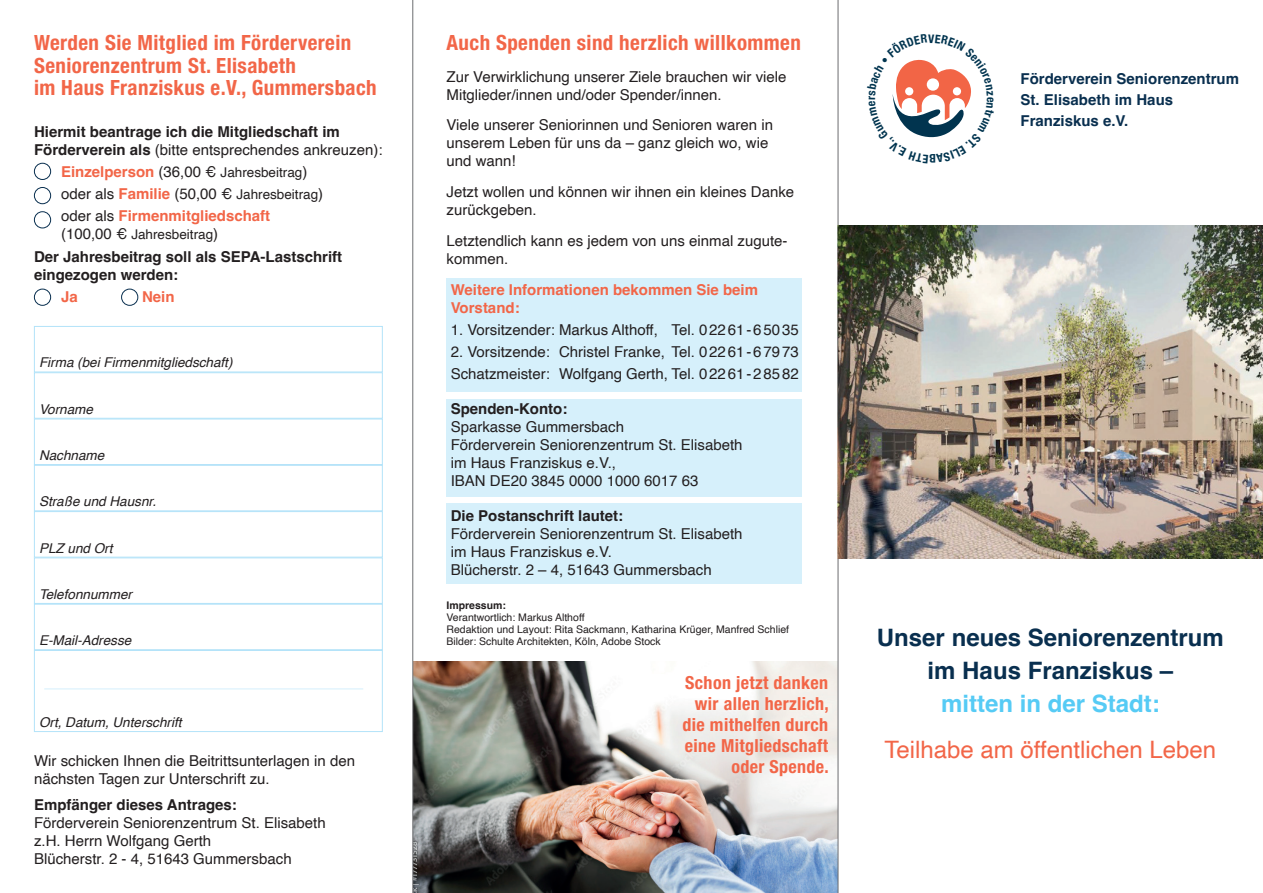
<style>
.page{position:relative;width:1263px;height:893px;background:#fff}
.page>*{position:absolute;margin:0;border:0;box-sizing:border-box;transform-origin:0 0}
.t1{font:700 24px/33px "Helvetica";color:#092f4f;text-align:center}
.t2{font:24px "Helvetica";color:#f26648}
.t3{font:700 24px "Helvetica";color:#56cbf5}
.t4{font:700 condensed 21px/22.5px "Helvetica Neue";letter-spacing:.02em;color:#f26648}
.t5{font:700 condensed 18px/21px "Helvetica Neue";letter-spacing:.02em;color:#f26648;text-align:right}
.t6{font:15px/18px "Helvetica";color:#231f20}
.t7{font:700 15px/18px "Helvetica";color:#231f20}
.t8{font:700 15px/22.2px "Helvetica";color:#f26648}
.t9{font:700 15px/21px "Helvetica";color:#092f4f}
.t10{font:italic 13.5px "Helvetica";color:#231f20}
.t11{font:13.5px "Helvetica";color:#231f20}
.t12{font:10.5px/12px "Helvetica";color:#231f20}
.t13{font:700 10.5px "Helvetica";color:#231f20}
.s1{font-weight:400}
.s2{font-weight:700;font-size:15px;color:#f26648}
.s3{font-size:15px}
.s4{font-weight:400;color:#231f20}
.s5{font-weight:400;font-size:13.5px;color:#231f20}
</style>
<div class="page">
<img style="left:413px;top:662px;width:425px;height:231px">
<div style="left:446px;top:399px;width:356px;height:97px;background:#d6f0fb"></div>
<div style="left:446px;top:278px;width:356px;height:114px;background:#d6f0fb"></div>
<div style="left:446px;top:504px;width:356px;height:80px;background:#d6f0fb"></div>
<hr style="left:412px;top:0;width:1px;height:893px;background:#6c6d70">
<hr style="left:838px;top:0;width:1px;height:893px;background:#6c6d70">
<img style="left:838px;top:225px;width:425px;height:333px">
<div style="left:34px;top:163px;width:17px;height:17px;border:1px solid #092f4f;border-radius:50%"></div>
<div style="left:34px;top:187px;width:17px;height:17px;border:1px solid #092f4f;border-radius:50%"></div>
<div style="left:34px;top:211px;width:17px;height:17px;border:1px solid #092f4f;border-radius:50%"></div>
<div style="left:34px;top:289px;width:17px;height:17px;border:1px solid #092f4f;border-radius:50%"></div>
<div style="left:121px;top:289px;width:17px;height:17px;border:1px solid #092f4f;border-radius:50%"></div>
<div style="left:34px;top:326px;width:349px;height:46px;border:1px solid #b3e3f9"></div>
<div style="left:34px;top:372px;width:349px;height:47px;border:1px solid #b3e3f9"></div>
<div style="left:34px;top:419px;width:349px;height:46px;border:1px solid #b3e3f9"></div>
<div style="left:34px;top:465px;width:349px;height:46px;border:1px solid #b3e3f9"></div>
<div style="left:34px;top:511px;width:349px;height:46px;border:1px solid #b3e3f9"></div>
<div style="left:34px;top:557px;width:349px;height:47px;border:1px solid #b3e3f9"></div>
<div style="left:34px;top:604px;width:349px;height:46px;border:1px solid #b3e3f9"></div>
<div style="left:34px;top:650px;width:349px;height:82px;border:1px solid #b3e3f9"></div>
<hr style="left:44px;top:688px;width:319px;height:1px;background:#b3e3f9">
<svg style="left:892px;top:59px;width:79px;height:79px"></svg>
<h2 class="t4" style="left:34px;top:31px;width:344px">Werden Sie Mitglied im Förderverein<br>Seniorenzentrum St. Elisabeth<br>im Haus Franziskus e.V., Gummersbach</h2>
<h2 class="t4" style="left:446px;top:31px;width:356px">Auch Spenden sind herzlich willkommen</h2>
<p class="t6" style="left:446px;top:68px;width:342px">Zur Verwirklichung unserer Ziele brauchen wir viele<br>Mitglieder/innen und/oder Spender/innen.</p>
<p class="t6" style="left:446px;top:116px;width:328px">Viele unserer Seniorinnen und Senioren waren in unserem Leben für uns da – ganz gleich wo, wie und wann!</p>
<p class="t6" style="left:446px;top:183px;width:349px">Jetzt wollen und können wir ihnen ein kleines Danke zurückgeben.</p>
<p class="t6" style="left:446px;top:232px;width:342px">Letztendlich kann es jedem von uns einmal zugute&shy;kommen.</p>
<p class="t8" style="left:451px;top:282px;width:309px;line-height:18px">Weitere Informationen bekommen Sie beim<br>Vorstand:</p>
<p class="t6" style="left:451px;top:321px;width:349px">1. Vorsitzender: Markus Althoff, Tel. 02261-65035</p>
<p class="t6" style="left:451px;top:341px;width:349px;line-height:22.2px">2. Vorsitzende: Christel Franke, Tel. 02261-67973<br>Schatzmeister: Wolfgang Gerth, Tel. 02261-28582</p>
<p class="t7" style="left:451px;top:402px;width:118px">Spenden-Konto:</p>
<p class="t6" style="left:451px;top:418px;width:293px">Sparkasse Gummersbach<br>Förderverein Seniorenzentrum St. Elisabeth im Haus Franziskus e.V.,<br>IBAN DE20 3845 0000 1000 6017 63</p>
<p class="t7" style="left:451px;top:509px;width:174px">Die Postanschrift lautet:</p>
<p class="t6" style="left:451px;top:526px;width:293px">Förderverein Seniorenzentrum St. Elisabeth im Haus Franziskus e.V.<br>Blücherstr. 2 – 4, 51643 Gummersbach</p>
<p class="t13" style="left:446px;top:598px;width:61px">Impressum:</p>
<p class="t12" style="left:446px;top:611px;width:344px">Verantwortlich: Markus Althoff<br>Redaktion und Layout: Rita Sackmann, Katharina Krüger, Manfred Schlief<br>Bilder: Schulte Architekten, Köln, Adobe Stock</p>
<p class="t7" style="left:34px;top:124px;width:350px">Hiermit beantrage ich die Mitgliedschaft im<br>Förderverein als <span class="s1">(bitte entsprechendes ankreuzen):</span></p>
<p class="t11" style="left:61px;top:162px;width:248px"><span class="s2">Einzelperson</span> <span class="s3">(36,00 €</span> Jahresbeitrag<span class="s3">)</span></p>
<p class="t8" style="left:61px;top:184px;width:264px"><span class="s4">oder als</span> Familie <span class="s4">(50,00 €</span> <span class="s5">Jahresbeitrag</span><span class="s4">) oder als</span> Firmenmitgliedschaft</p>
<p class="t11" style="left:61px;top:224px;width:159px"><span class="s3">(100,00 €</span> Jahresbeitrag<span class="s3">)</span></p>
<p class="t7" style="left:34px;top:249px;width:310px">Der Jahresbeitrag soll als SEPA-Lastschrift eingezogen werden:</p>
<p class="t8" style="left:61px;top:287px;width:18px">Ja</p>
<p class="t8" style="left:142px;top:287px;width:34px">Nein</p>
<p class="t10" style="left:39px;top:352px;width:195px">Firma (bei Firmenmitgliedschaft)</p>
<p class="t10" style="left:39px;top:398px;width:56px">Vorname</p>
<p class="t10" style="left:39px;top:445px;width:67px">Nachname</p>
<p class="t10" style="left:39px;top:491px;width:119px">Straße und Hausnr.</p>
<p class="t10" style="left:39px;top:537px;width:75px">PLZ und Ort</p>
<p class="t10" style="left:39px;top:583px;width:95px">Telefonnummer</p>
<p class="t10" style="left:39px;top:630px;width:94px">E-Mail-Adresse</p>
<p class="t10" style="left:39px;top:712px;width:144px">Ort, Datum, Unterschrift</p>
<p class="t6" style="left:34px;top:752px;width:322px">Wir schicken Ihnen die Beitrittsunterlagen in den nächsten Tagen zur Unterschrift zu.</p>
<p class="t7" style="left:34px;top:798px;width:204px">Empfänger dieses Antrages:</p>
<p class="t6" style="left:34px;top:814px;width:293px">Förderverein Seniorenzentrum St. Elisabeth z.H. Herrn Wolfgang Gerth<br>Blücherstr. 2 - 4, 51643 Gummersbach</p>
<p class="t5" style="left:682px;top:672px;width:148px">Schon jetzt danken wir allen herzlich, die mithelfen durch eine Mitgliedschaft oder Spende.</p>
<p class="t9" style="left:1020px;top:70px;width:220px">Förderverein Seniorenzentrum<br>St. Elisabeth im Haus<br>Franziskus e.V.</p>
<h1 class="t1" style="left:877px;top:624px;width:348px">Unser neues Seniorenzentrum im Haus Franziskus –</h1>
<h1 class="t3" style="left:941px;top:689px;width:220px">mitten in der Stadt:</h1>
<h1 class="t2" style="left:884px;top:731px;width:333px">Teilhabe am öffentlichen Leben</h1>
</div>
